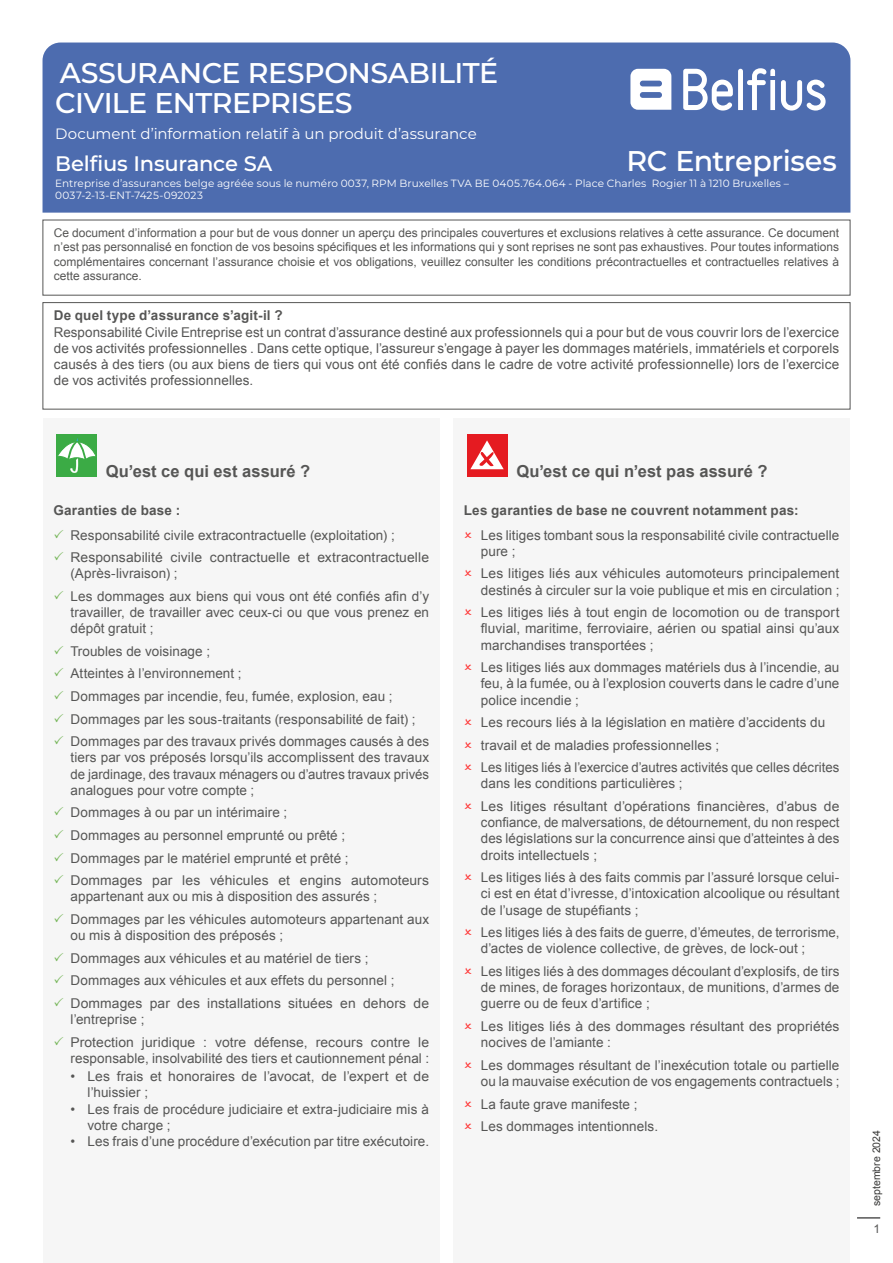
<style>
.page{position:relative;width:893px;height:1263px;background:#fff}
.page>*{position:absolute;margin:0;border:0;box-sizing:border-box;transform-origin:0 0}
.t1{font:600 28.5px/30px "Belfius 21";letter-spacing:-.015em;color:#fff}
.t2{font:600 21px "Belfius 21";letter-spacing:-.01em;color:#fff}
.t3{font:700 16.5px "Arial";letter-spacing:.005em;color:#565655}
.t4{font:15px "Belfius 21";letter-spacing:-.005em;color:#fff}
.t5{font:13.5px/16.2px "Arial";letter-spacing:.005em;color:#565655}
.t6{font:700 13.5px "Arial";letter-spacing:.015em;color:#565655}
.t7{font:12px/14.4px "Arial";color:#565655;text-align:justify}
.t8{font:10.5px/12px "Belfius 21";letter-spacing:.01em;color:#fff}
.t9{font:10.5px "Arial";color:#3a3a39}
</style>
<div class="page">
<svg style="left:857px;top:1217px;width:23px;height:1px"></svg>
<div style="left:43px;top:43px;width:807px;height:170px;background:#4d6caf"></div>
<div style="left:43px;top:302px;width:807px;height:107px;border:1px solid #565655"></div>
<div style="left:43px;top:418px;width:397px;height:845px;background:#f6f6f6"></div>
<div style="left:56px;top:435px;width:41px;height:42px;background:#3bab45"></div>
<svg style="left:58px;top:438px;width:38px;height:35px"></svg>
<div style="left:453px;top:418px;width:397px;height:845px;background:#f6f6f6"></div>
<div style="left:467px;top:435px;width:40px;height:42px;background:#e51b21"></div>
<svg style="left:470px;top:440px;width:34px;height:29px"></svg>
<svg style="left:630px;top:69px;width:41px;height:41px"></svg>
<svg style="left:683px;top:68px;width:92px;height:43px"></svg>
<svg style="left:781px;top:80px;width:45px;height:31px"></svg>
<h1 class="t1" style="left:55px;top:58px;width:444px">ASSURANCE RESPONSABILITÉ<br>CIVILE ENTREPRISES</h1>
<p class="t4" style="left:55px;top:125px;width:423px">Document d’information relatif à un produit d’assurance</p>
<h2 class="t2" style="left:55px;top:150px;width:218px">Belfius Insurance SA</h2>
<h1 class="t1" style="left:626px;top:146px;width:212px">RC Entreprises</h1>
<p class="t8" style="left:55px;top:177px;width:735px">Entreprise d’assurances belge agréée sous le numéro 0037, RPM Bruxelles TVA BE 0405.764.064 - Place Charles Rogier 11 à 1210 Bruxelles –<br>0037-2-13-ENT-7425-092023</p>
<p class="t7" style="left:54px;top:226px;width:787px">Ce document d’information a pour but de vous donner un aperçu des principales couvertures et exclusions relatives à cette assurance. Ce document n’est pas personnalisé en fonction de vos besoins spécifiques et les informations qui y sont reprises ne sont pas exhaustives. Pour toutes informations complémentaires concernant l’assurance choisie et vos obligations, veuillez consulter les conditions précontractuelles et contractuelles relatives à cette assurance.</p>
<p class="t6" style="left:54px;top:307px;width:230px">De quel type d’assurance s’agit-il ?</p>
<p class="t5" style="left:54px;top:324px;width:787px;text-align:justify">Responsabilité Civile Entreprise est un contrat d’assurance destiné aux professionnels qui a pour but de vous couvrir lors de l’exercice de vos activités professionnelles . Dans cette optique, l’assureur s’engage à payer les dommages matériels, immatériels et corporels causés à des tiers (ou aux biens de tiers qui vous ont été confiés dans le cadre de votre activité professionnelle) lors de l’exercice de vos activités professionnelles.</p>
<p class="t3" style="left:106px;top:461px;width:206px">Qu’est ce qui est assuré ?</p>
<p class="t6" style="left:54px;top:501px;width:128px">Garanties de base :</p>
<p class="t5" style="left:71px;top:524px;width:360px;line-height:22.6px">Responsabilité civile extracontractuelle (exploitation) ;<br>Responsabilité civile contractuelle et extracontractuelle</p>
<p class="t5" style="left:71px;top:562px;width:360px;line-height:22.5px">(Après-livraison) ;<br>Les dommages aux biens qui vous ont été confiés afin d’y</p>
<p class="t5" style="left:71px;top:604px;width:360px">travailler, de travailler avec ceux-ci ou que vous prenez en dépôt gratuit ;</p>
<p class="t5" style="left:71px;top:640px;width:360px;line-height:22.5px">Troubles de voisinage ;<br>Atteintes à l’environnement ;<br>Dommages par incendie, feu, fumée, explosion, eau ; Dommages par les sous-traitants (responsabilité de fait) ; Dommages par des travaux privés dommages causés à des</p>
<p class="t5" style="left:71px;top:750px;width:360px;text-align:justify">tiers par vos préposés lorsqu’ils accomplissent des travaux de jardinage, des travaux ménagers ou d’autres travaux privés analogues pour votre compte ;</p>
<p class="t5" style="left:71px;top:801px;width:360px;line-height:22.6px">Dommages à ou par un intérimaire ;<br>Dommages au personnel emprunté ou prêté ;<br>Dommages par le matériel emprunté et prêté ;<br>Dommages par les véhicules et engins automoteurs</p>
<p class="t5" style="left:71px;top:885px;width:360px;line-height:22.5px">appartenant aux ou mis à disposition des assurés ;<br>Dommages par les véhicules automoteurs appartenant aux</p>
<p class="t5" style="left:71px;top:924px;width:360px;line-height:22.6px">ou mis à disposition des préposés ;<br>Dommages aux véhicules et au matériel de tiers ; Dommages aux véhicules et aux effets du personnel ; Dommages par des installations situées en dehors de</p>
<p class="t5" style="left:71px;top:1008px;width:360px;line-height:22.6px">l’entreprise ;<br>Protection juridique : votre défense, recours contre le</p>
<p class="t5" style="left:71px;top:1050px;width:360px">responsable, insolvabilité des tiers et cautionnement pénal :</p>
<p class="t5" style="left:88px;top:1068px;width:343px;text-indent:-17px">• Les frais et honoraires de l’avocat, de l’expert et de l’huissier ;</p>
<p class="t5" style="left:88px;top:1101px;width:343px;text-indent:-17px">• Les frais de procédure judiciaire et extra-judiciaire mis à votre charge ;</p>
<p class="t5" style="left:71px;top:1133px;width:360px">• Les frais d’une procédure d’exécution par titre exécutoire.</p>
<p class="t3" style="left:516px;top:461px;width:253px">Qu’est ce qui n’est pas assuré ?</p>
<p class="t6" style="left:464px;top:501px;width:336px">Les garanties de base ne couvrent notamment pas:</p>
<p class="t5" style="left:481px;top:527px;width:360px">Les litiges tombant sous la responsabilité civile contractuelle pure ;</p>
<p class="t5" style="left:481px;top:566px;width:360px">Les litiges liés aux véhicules automoteurs principalement destinés à circuler sur la voie publique et mis en circulation ;</p>
<p class="t5" style="left:481px;top:604px;width:360px;text-align:justify">Les litiges liés à tout engin de locomotion ou de transport fluvial, maritime, ferroviaire, aérien ou spatial ainsi qu’aux marchandises transportées ;</p>
<p class="t5" style="left:481px;top:659px;width:360px;text-align:justify">Les litiges liés aux dommages matériels dus à l’incendie, au feu, à la fumée, ou à l’explosion couverts dans le cadre d’une police incendie ;</p>
<p class="t5" style="left:481px;top:711px;width:360px;line-height:22.6px">Les recours liés à la législation en matière d’accidents du travail et de maladies professionnelles ;<br>Les litiges liés à l’exercice d’autres activités que celles décrites</p>
<p class="t5" style="left:481px;top:772px;width:360px;line-height:22.6px">dans les conditions particulières ;<br>Les litiges résultant d’opérations financières, d’abus de</p>
<p class="t5" style="left:481px;top:814px;width:360px;text-align:justify">confiance, de malversations, de détournement, du non respect des législations sur la concurrence ainsi que d’atteintes à des droits intellectuels ;</p>
<p class="t5" style="left:481px;top:869px;width:360px;text-align:justify">Les litiges liés à des faits commis par l’assuré lorsque celui&shy;ci est en état d’ivresse, d’intoxication alcoolique ou résultant de l’usage de stupéfiants ;</p>
<p class="t5" style="left:481px;top:924px;width:360px">Les litiges liés à des faits de guerre, d’émeutes, de terrorisme, d’actes de violence collective, de grèves, de lock-out ;</p>
<p class="t5" style="left:481px;top:963px;width:360px;text-align:justify">Les litiges liés à des dommages découlant d’explosifs, de tirs de mines, de forages horizontaux, de munitions, d’armes de guerre ou de feux d’artifice ;</p>
<p class="t5" style="left:481px;top:1018px;width:360px">Les litiges liés à des dommages résultant des propriétés nocives de l’amiante :</p>
<p class="t5" style="left:481px;top:1057px;width:360px">Les dommages résultant de l’inexécution totale ou partielle ou la mauvaise exécution de vos engagements contractuels ;</p>
<p class="t5" style="left:481px;top:1093px;width:179px;line-height:22.5px">La faute grave manifeste ;<br>Les dommages intentionnels.</p>
<p class="t9" style="left:870px;top:1206px;width:77px;rotate:-90deg">septembre 2024</p>
<p class="t7" style="left:873px;top:1222px;width:8px">1</p>
</div>
